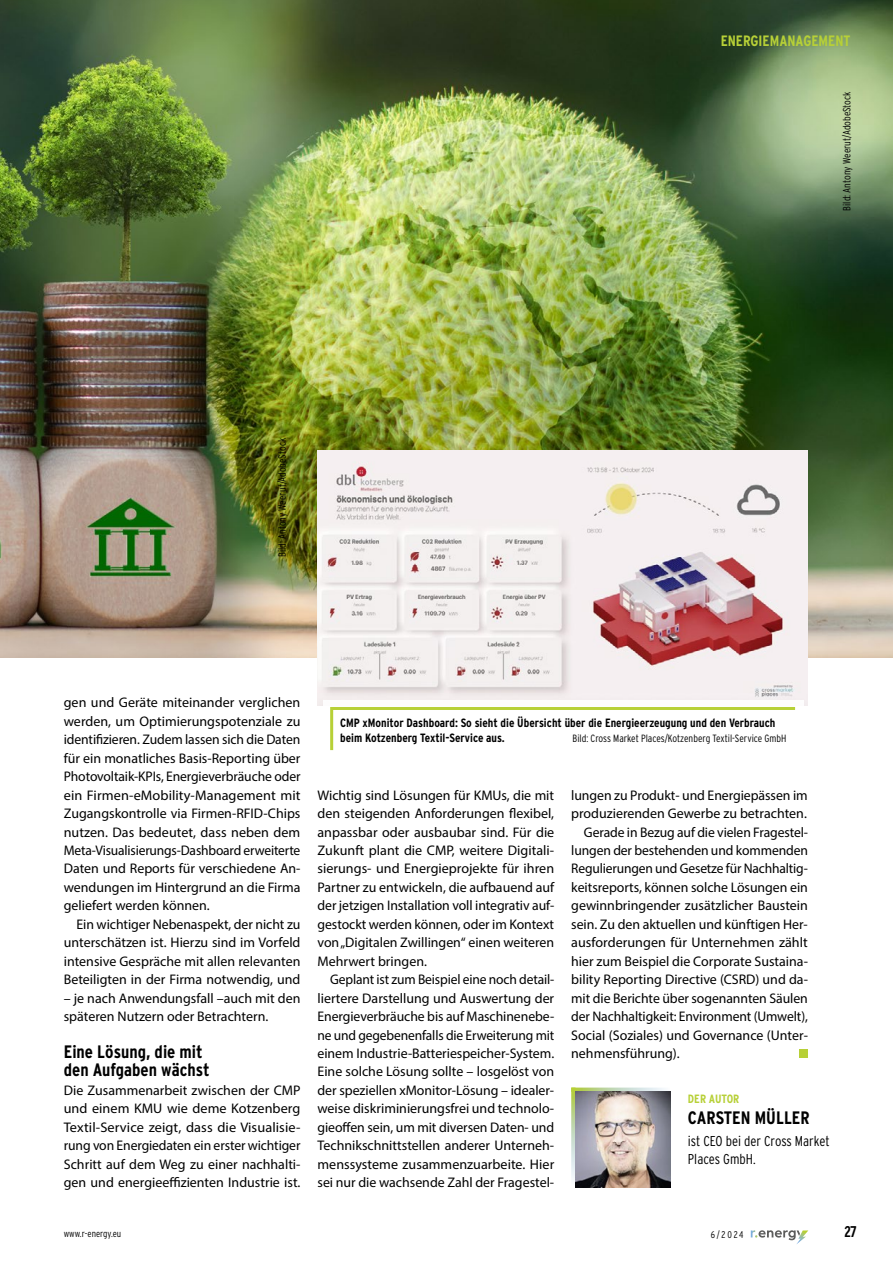
<style>
.page{position:relative;width:893px;height:1263px;background:#fff}
.page>*{position:absolute;margin:0;border:0;box-sizing:border-box;transform-origin:0 0}
.t1{font:700 18px/18.5px "Interstate Condensed";color:#000}
.t2{font:700 15px "Interstate Condensed";color:#b7d037}
.t3{font:700 condensed 15px "Good Pro";color:#000}
.t4{font:300 14.25px/18px "Interstate Condensed";color:#000}
.t5{font:13.95px/18.5px "Myriad Pro";color:#000;text-align:justify}
.t6{font:700 12px/15px "Interstate Condensed";color:#000}
.t7{font:700 12px "Interstate Condensed";color:#b7d037}
.t8{font:300 10.5px "Interstate Condensed";color:#000}
.t9{font:300 9.75px "Interstate Condensed";color:#000}
</style>
<div class="page">
<svg style="left:751px;top:1230px;width:57px;height:14px"></svg>
<img style="left:0;top:0;width:893px;height:657px">
<div style="left:799px;top:1049px;width:9px;height:9px;background:#b7d037"></div>
<svg style="left:575px;top:1087px;width:96px;height:5px"></svg>
<svg style="left:571px;top:1087px;width:4px;height:92px"></svg>
<img style="left:575px;top:1092px;width:96px;height:95px">
<img style="left:317px;top:451px;width:491px;height:254px">
<div style="left:323px;top:700px;width:481px;height:59px;background:#fff"></div>
<svg style="left:330px;top:707px;width:466px;height:44px"></svg>
<p class="t2" style="left:721px;top:32px;width:131px">ENERGIEMANAGEMENT</p>
<p class="t8" style="left:841px;top:211px;width:121px;rotate:-90deg">Bild: Antony Weerut/AdobeStock</p>
<p class="t8" style="left:276px;top:557px;width:121px;rotate:-90deg">Bild: Antony Weerut/AdobeStock</p>
<p class="t5" style="left:64px;top:693px;width:238px">gen und Geräte miteinander verglichen werden, um Optimierungspotenziale zu identifizieren. Zudem lassen sich die Daten für ein monatliches Basis-Reporting über Photovoltaik-KPIs, Energieverbräuche oder ein Firmen-eMobility-Management mit Zugangskontrolle via Firmen-RFID-Chips nutzen. Das bedeutet, dass neben dem Meta-Visualisierungs-Dashboard erweiterte Daten und Reports für verschiedene An&shy;wendungen im Hintergrund an die Firma geliefert werden können.</p>
<p class="t5" style="left:64px;top:915px;width:238px;text-indent:13px">Ein wichtiger Nebenaspekt, der nicht zu unterschätzen ist. Hierzu sind im Vorfeld intensive Gespräche mit allen relevanten Beteiligten in der Firma notwendig, und</p>
<p class="t5" style="left:64px;top:988px;width:238px">– je nach Anwendungsfall –auch mit den späteren Nutzern oder Betrachtern.</p>
<p class="t1" style="left:64px;top:1042px;width:147px">Eine Lösung, die mit den Aufgaben wächst</p>
<p class="t5" style="left:64px;top:1081px;width:238px">Die Zusammenarbeit zwischen der CMP und einem KMU wie deme Kotzenberg Textil-Service zeigt, dass die Visualisie&shy;rung von Energiedaten ein erster wichtiger Schritt auf dem Weg zu einer nachhalti&shy;gen und energieeffizienten Industrie ist.</p>
<p class="t6" style="left:340px;top:715px;width:437px">CMP xMonitor Dashboard: So sieht die Übersicht über die Energieerzeugung und den Verbrauch beim Kotzenberg Textil-Service aus.</p>
<p class="t8" style="left:573px;top:732px;width:215px">Bild: Cross Market Places/Kotzenberg Textil-Service GmbH</p>
<p class="t5" style="left:317px;top:785px;width:238px">Wichtig sind Lösungen für KMUs, die mit den steigenden Anforderungen flexibel, anpassbar oder ausbaubar sind. Für die Zukunft plant die CMP, weitere Digitali&shy;sierungs- und Energieprojekte für ihren Partner zu entwickeln, die aufbauend auf der jetzigen Installation voll integrativ auf&shy;gestockt werden können, oder im Kontext von „Digitalen Zwillingen“ einen weiteren Mehrwert bringen.</p>
<p class="t5" style="left:317px;top:970px;width:238px;text-indent:13px">Geplant ist zum Beispiel eine noch detail&shy;liertere Darstellung und Auswertung der Energieverbräuche bis auf Maschinenebe&shy;ne und gegebenenfalls die Erweiterung mit einem Industrie-Batteriespeicher-System.<br>Eine solche Lösung sollte – losgelöst von der speziellen xMonitor-Lösung – idealer&shy;weise diskriminierungsfrei und technolo&shy;gieoffen sein, um mit diversen Daten- und Technikschnittstellen anderer Unterneh&shy;menssysteme zusammenzuarbeite. Hier sei nur die wachsende Zahl der Fragestel-</p>
<p class="t5" style="left:571px;top:785px;width:238px">lungen zu Produkt- und Energiepässen im</p>
<p class="t5" style="left:571px;top:804px;width:237px">produzierenden Gewerbe zu betrachten.</p>
<p class="t5" style="left:584px;top:822px;width:225px">Gerade in Bezug auf die vielen Fragestel-</p>
<p class="t5" style="left:571px;top:841px;width:238px">lungen der bestehenden und kommenden</p>
<p class="t5" style="left:571px;top:859px;width:238px">Regulierungen und Gesetze für Nachhaltig-</p>
<p class="t5" style="left:571px;top:878px;width:238px">keitsreports, können solche Lösungen ein</p>
<p class="t5" style="left:571px;top:896px;width:238px">gewinnbringender zusätzlicher Baustein</p>
<p class="t5" style="left:571px;top:915px;width:238px">sein. Zu den aktuellen und künftigen Her-</p>
<p class="t5" style="left:571px;top:933px;width:238px">ausforderungen für Unternehmen zählt</p>
<p class="t5" style="left:571px;top:951px;width:238px">hier zum Beispiel die Corporate Sustaina-</p>
<p class="t5" style="left:571px;top:970px;width:238px">bility Reporting Directive (CSRD) und da-</p>
<p class="t5" style="left:571px;top:988px;width:238px">mit die Berichte über sogenannten Säulen</p>
<p class="t5" style="left:571px;top:1007px;width:238px">der Nachhaltigkeit: Environment (Umwelt),</p>
<p class="t5" style="left:571px;top:1025px;width:238px">Social (Soziales) und Governance (Unter-</p>
<p class="t5" style="left:571px;top:1044px;width:110px">nehmensführung).</p>
<p class="t7" style="left:688px;top:1092px;width:53px">DER AUTOR</p>
<p class="t1" style="left:688px;top:1108px;width:123px">CARSTEN MÜLLER</p>
<p class="t4" style="left:688px;top:1132px;width:143px">ist CEO bei der Cross Market<br>Places GmbH.</p>
<p class="t9" style="left:64px;top:1228px;width:59px">www.r-energy.eu</p>
<p class="t9" style="left:711px;top:1228px;width:34px">6/2024</p>
<p class="t3" style="left:844px;top:1224px;width:14px">27</p>
</div>
